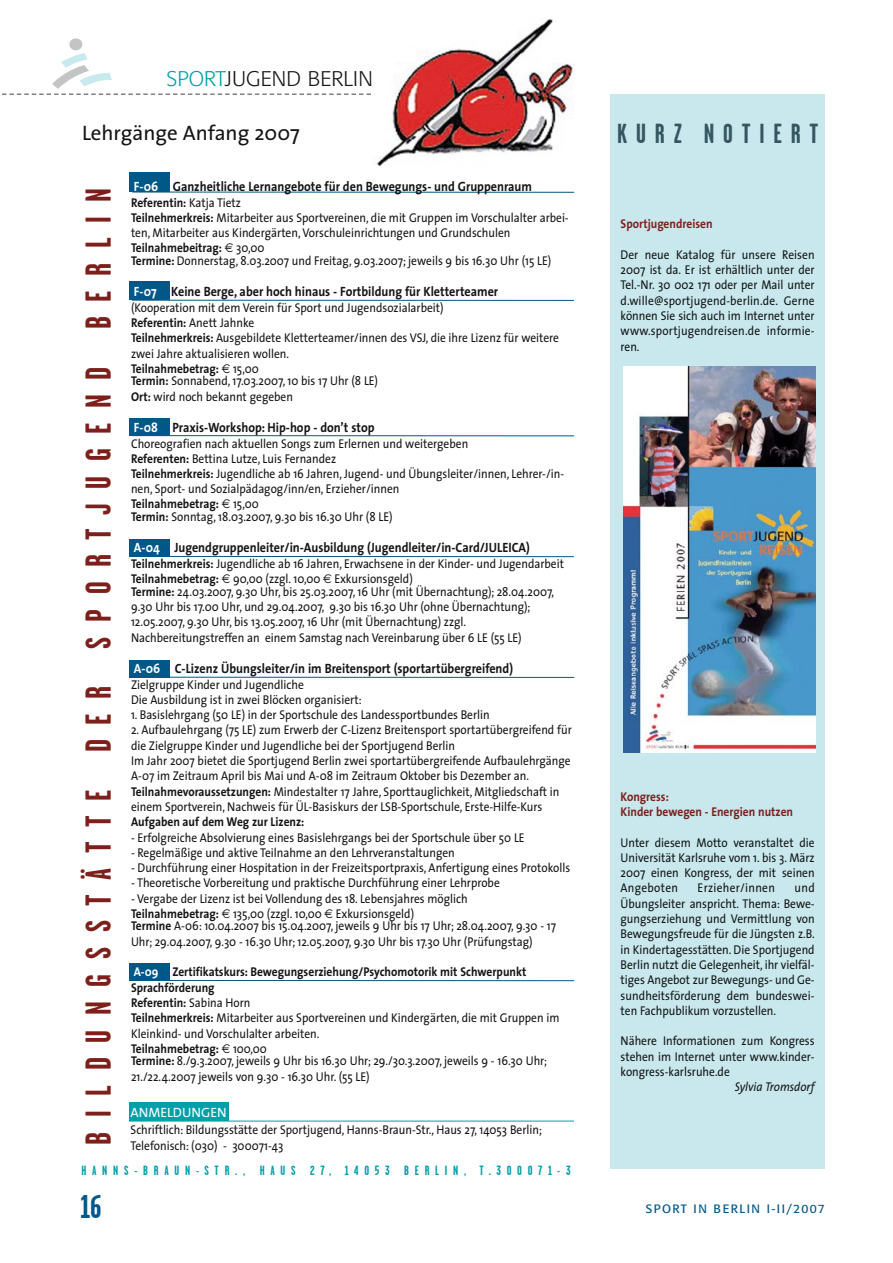
<style>
.page{position:relative;width:893px;height:1263px;background:#fff}
.page>*{position:absolute;margin:0;border:0;box-sizing:border-box;transform-origin:0 0}
.t1{font:700 36px "Garage Gothic";letter-spacing:.405em;color:#7d201c}
.t2{font:700 33px "Garage Gothic";color:#005888}
.t3{font:700 27.6px "Garage Gothic";letter-spacing:.32em;color:#355562}
.t4{font:21px "The Sans";color:#131413}
.t5{font:300 21px "Formata";color:#131413}
.t6{font:700 13.5px "The Sans";color:#131413;scale:.9 1}
.t7{font:700 13.35px "Garage Gothic";letter-spacing:.43em;color:#009fab}
.t8{font:12.75px/15.3px "The Sans";color:#131413;scale:.9 1}
.t9{font:700 12.75px/15.3px "The Sans";color:#131413;scale:.9 1}
.t10{font:700 12.75px/15.3px "The Sans";color:#7d201c;scale:.9 1}
.t11{font:italic 12.75px "The Sans";color:#131413;scale:.9 1}
.t12{font:12.75px "The Sans";letter-spacing:.025em;color:#131413;scale:.9 1}
.t13{font:12.75px "The Sans";letter-spacing:.185em;color:#fff;scale:.9 1}
.t14{font:12px "Formata";letter-spacing:.115em;color:#005888}
.s1{color:#009fab}
.s2{color:#fff}
.s3{font-weight:700}
.s4{font-family:"Euro Sans"}
.s5{font-weight:400}
.s6{font-family:"Euro Sans";font-weight:400}
</style>
<div class="page">
<div style="left:69px;top:38px;width:13px;height:12px;background:#c3c4c4;border-radius:50%"></div>
<div style="left:611px;top:94px;width:214px;height:1075px;background:#c8e8ed"></div>
<div style="left:129px;top:418px;width:41px;height:18px;background:#005888"></div>
<div style="left:129px;top:173px;width:41px;height:19px;background:#005888"></div>
<div style="left:129px;top:282px;width:41px;height:18px;background:#005888"></div>
<hr style="left:132px;top:435px;width:442px;height:1px;background:#005888">
<div style="left:129px;top:539px;width:41px;height:18px;background:#005888"></div>
<hr style="left:132px;top:556px;width:442px;height:1px;background:#005888">
<div style="left:129px;top:660px;width:41px;height:17px;background:#005888"></div>
<hr style="left:132px;top:677px;width:442px;height:1px;background:#005888">
<div style="left:129px;top:963px;width:41px;height:17px;background:#005888"></div>
<hr style="left:132px;top:980px;width:442px;height:1px;background:#005888">
<div style="left:129px;top:1102px;width:99px;height:19px;background:#00a0ab"></div>
<img style="left:377px;top:19px;width:196px;height:147px">
<hr style="left:129px;top:1121px;width:445px;height:1px;background:#00a0ab">
<hr style="left:132px;top:192px;width:442px;height:1px;background:#005888">
<hr style="left:132px;top:300px;width:442px;height:1px;background:#005888">
<img style="left:623px;top:367px;width:193px;height:385px">
<svg style="left:2px;top:53px;width:369px;height:42px"></svg>
<h3 class="t5" style="left:167px;top:69px;width:208px"><span class="s1">SPORT</span>JUGEND BERLIN</h3>
<h3 class="t4" style="left:82px;top:125px;width:219px">Lehrgänge Anfang 2007</h3>
<p class="t6" style="left:134px;top:180px;width:444px"><span class="s2">F-06</span> Ganzheitliche Lernangebote für den Bewegungs- und Gruppenraum</p>
<p class="t8" style="left:131px;top:196px;width:488px"><span class="s3">Referentin:</span> Katja Tietz<br><span class="s3">Teilnehmerkreis:</span> Mitarbeiter aus Sportvereinen, die mit Gruppen im Vorschulalter arbei&shy;ten, Mitarbeiter aus Kindergärten, Vorschuleinrichtungen und Grundschulen <span class="s3">Teilnahmebeitrag:</span> <span class="s4">€</span> 30,00</p>
<p class="t8" style="left:131px;top:254px;width:468px"><span class="s3">Termine:</span> Donnerstag, 8.03.2007 und Freitag, 9.03.2007; jeweils 9 bis 16.30 Uhr (15 LE)</p>
<p class="t6" style="left:134px;top:285px;width:406px"><span class="s2">F-07</span> Keine Berge, aber hoch hinaus - Fortbildung für Kletterteamer</p>
<p class="t8" style="left:131px;top:301px;width:477px">(Kooperation mit dem Verein für Sport und Jugendsozialarbeit)<br><span class="s3">Referentin:</span> Anett Jahnke<br><span class="s3">Teilnehmerkreis:</span> Ausgebildete Kletterteamer/innen des VSJ, die ihre Lizenz für weitere zwei Jahre aktualisieren wollen.<br><span class="s3">Teilnahmebetrag:</span> <span class="s4">€</span> 15,00</p>
<p class="t8" style="left:131px;top:375px;width:276px"><span class="s3">Termin:</span> Sonnabend, 17.03.2007, 10 bis 17 Uhr (8 LE)<br><span class="s3">Ort:</span> wird noch bekannt gegeben</p>
<p class="t6" style="left:134px;top:420px;width:269px"><span class="s2">F-08</span> Praxis-Workshop: Hip-hop - don’t stop</p>
<p class="t8" style="left:131px;top:437px;width:483px">Choreografien nach aktuellen Songs zum Erlernen und weitergeben<br><span class="s3">Referenten:</span> Bettina Lutze, Luis Fernandez<br><span class="s3">Teilnehmerkreis:</span> Jugendliche ab 16 Jahren, Jugend- und Übungsleiter/innen, Lehrer-/in&shy;nen, Sport- und Sozialpädagog/inn/en, Erzieher/innen<br><span class="s3">Teilnahmebetrag:</span> <span class="s4">€</span> 15,00</p>
<p class="t8" style="left:131px;top:510px;width:292px"><span class="s3">Termin:</span> Sonntag, 18.03.2007, 9.30 bis 16.30 Uhr (8 LE)</p>
<p class="t6" style="left:134px;top:541px;width:441px"><span class="s2">A-04</span> Jugendgruppenleiter/in-Ausbildung (Jugendleiter/in-Card/JULEICA)</p>
<p class="t8" style="left:131px;top:557px;width:483px"><span class="s3">Teilnehmerkreis:</span> Jugendliche ab 16 Jahren, Erwachsene in der Kinder- und Jugendarbeit<br><span class="s3">Teilnahmebetrag:</span> <span class="s4">€</span> 90,00 (zzgl. 10,00 <span class="s4">€</span> Exkursionsgeld)</p>
<p class="t8" style="left:131px;top:585px;width:472px"><span class="s3">Termine:</span> 24.03.2007, 9.30 Uhr, bis 25.03.2007, 16 Uhr (mit Übernachtung); 28.04.2007, 9.30 Uhr bis 17.00 Uhr, und 29.04.2007, 9.30 bis 16.30 Uhr (ohne Übernachtung); 12.05.2007, 9.30 Uhr, bis 13.05.2007, 16 Uhr (mit Übernachtung) zzgl.<br>Nachbereitungstreffen an einem Samstag nach Vereinbarung über 6 LE (55 LE)</p>
<p class="t6" style="left:134px;top:661px;width:423px"><span class="s2">A-06</span> C-Lizenz Übungsleiter/in im Breitensport (sportartübergreifend)</p>
<p class="t8" style="left:131px;top:678px;width:258px">Zielgruppe Kinder und Jugendliche<br>Die Ausbildung ist in zwei Blöcken organisiert:</p>
<p class="t8" style="left:131px;top:708px;width:400px">1. Basislehrgang (50 LE) in der Sportschule des Landessportbundes Berlin</p>
<p class="t8" style="left:131px;top:724px;width:491px">2. Aufbaulehrgang (75 LE) zum Erwerb der C-Lizenz Breitensport sportartübergreifend für die Zielgruppe Kinder und Jugendliche bei der Sportjugend Berlin<br>Im Jahr 2007 bietet die Sportjugend Berlin zwei sportartübergreifende Aufbaulehrgänge A-07 im Zeitraum April bis Mai und A-08 im Zeitraum Oktober bis Dezember an.<br><span class="s3">Teilnahmevoraussetzungen:</span> Mindestalter 17 Jahre, Sporttauglichkeit, Mitgliedschaft in einem Sportverein, Nachweis für ÜL-Basiskurs der LSB-Sportschule, Erste-Hilfe-Kurs</p>
<p class="t9" style="left:131px;top:815px;width:194px">Aufgaben auf dem Weg zur Lizenz:</p>
<p class="t8" style="left:131px;top:831px;width:439px">- Erfolgreiche Absolvierung eines Basislehrgangs bei der Sportschule über 50 LE</p>
<p class="t8" style="left:131px;top:846px;width:361px">- Regelmäßige und aktive Teilnahme an den Lehrveranstaltungen</p>
<p class="t8" style="left:131px;top:861px;width:489px">- Durchführung einer Hospitation in der Freizeitsportpraxis, Anfertigung eines Protokolls</p>
<p class="t8" style="left:131px;top:877px;width:411px">- Theoretische Vorbereitung und praktische Durchführung einer Lehrprobe</p>
<p class="t8" style="left:131px;top:892px;width:376px">- Vergabe der Lizenz ist bei Vollendung des 18. Lebensjahres möglich<br><span class="s3">Teilnahmebetrag:</span> <span class="s4">€</span> 135,00 (zzgl. 10,00 <span class="s4">€</span> Exkursionsgeld)</p>
<p class="t8" style="left:131px;top:920px;width:474px"><span class="s3">Termine</span> A-06: 10.04.2007 bis 15.04.2007, jeweils 9 Uhr bis 17 Uhr; 28.04.2007, 9.30 - 17<br>Uhr; 29.04.2007, 9.30 - 16.30 Uhr; 12.05.2007, 9.30 Uhr bis 17.30 Uhr (Prüfungstag)</p>
<p class="t9" style="left:131px;top:965px;width:478px"><span class="s2">A-09</span> Zertifikatskurs: Bewegungserziehung/Psychomotorik mit Schwerpunkt Sprachförderung<br>Referentin: <span class="s5">Sabina Horn<br></span>Teilnehmerkreis: <span class="s5">Mitarbeiter aus Sportvereinen und Kindergärten, die mit Gruppen im Kleinkind- und Vorschulalter arbeiten.<br></span>Teilnahmebetrag: <span class="s6">€</span> <span class="s5">100,00</span></p>
<p class="t8" style="left:131px;top:1055px;width:464px"><span class="s3">Termine:</span> 8./9.3.2007, jeweils 9 Uhr bis 16.30 Uhr; 29./30.3.2007, jeweils 9 - 16.30 Uhr;<br>21./22.4.2007 jeweils von 9.30 - 16.30 Uhr. (55 LE)</p>
<h1 class="t1" style="left:77px;top:1145px;width:958px;rotate:-90deg">BILDUNGSSTÄTTE DER SPORTJUGEND BERLIN</h1>
<p class="t13" style="left:131px;top:1103px;width:116px">ANMELDUNGEN</p>
<p class="t8" style="left:131px;top:1123px;width:459px;line-height:15.8px">Schriftlich: Bildungsstätte der Sportjugend, Hanns-Braun-Str., Haus 27, 14053 Berlin;<br>Telefonisch: (030) - 300071-43</p>
<p class="t7" style="left:81px;top:1163px;width:491px">HANNS-BRAUN-STR., HAUS 27, 14053 BERLIN, T.300071-3</p>
<h2 class="t2" style="left:81px;top:1187px;width:23px">16</h2>
<h3 class="t3" style="left:617px;top:118px;width:203px">KURZ NOTIERT</h3>
<p class="t10" style="left:621px;top:217px;width:104px">Sportjugendreisen</p>
<p class="t8" style="left:621px;top:248px;width:217px;text-align:justify">Der neue Katalog für unsere Reisen 2007 ist da. Er ist erhältlich unter der Tel.-Nr. 30 002 171 oder per Mail unter d.wille@sportjugend-berlin.de. Gerne können Sie sich auch im Internet unter www.sportjugendreisen.de informie&shy;ren.</p>
<p class="t10" style="left:621px;top:789px;width:193px">Kongress:<br>Kinder bewegen - Energien nutzen</p>
<p class="t8" style="left:621px;top:836px;width:217px;text-align:justify">Unter diesem Motto veranstaltet die Universität Karlsruhe vom 1. bis 3. März 2007 einen Kongress, der mit seinen Angeboten</p>
<p class="t8" style="left:621px;top:882px;width:217px;text-align:justify;text-indent:174px">und Übungsleiter anspricht. Thema: Bewe&shy;gungserziehung und Vermittlung von Bewegungsfreude für die Jüngsten z.B. in Kindertagesstätten. Die Sportjugend Berlin nutzt die Gelegenheit, ihr vielfäl&shy;tiges Angebot zur Bewegungs- und Ge&shy;sundheitsförderung dem bundeswei&shy;ten Fachpublikum vorzustellen.</p>
<p class="t8" style="left:621px;top:1035px;width:217px;text-align:justify">Nähere Informationen zum Kongress stehen im Internet unter www.kinder&shy;kongress-karlsruhe.de</p>
<p class="t11" style="left:735px;top:1082px;width:90px">Sylvia Tromsdorf</p>
<p class="t12" style="left:698px;top:883px;width:87px">Erzieher/innen</p>
<p class="t14" style="left:646px;top:1203px;width:180px">SPORT IN BERLIN I-II/2007</p>
</div>
